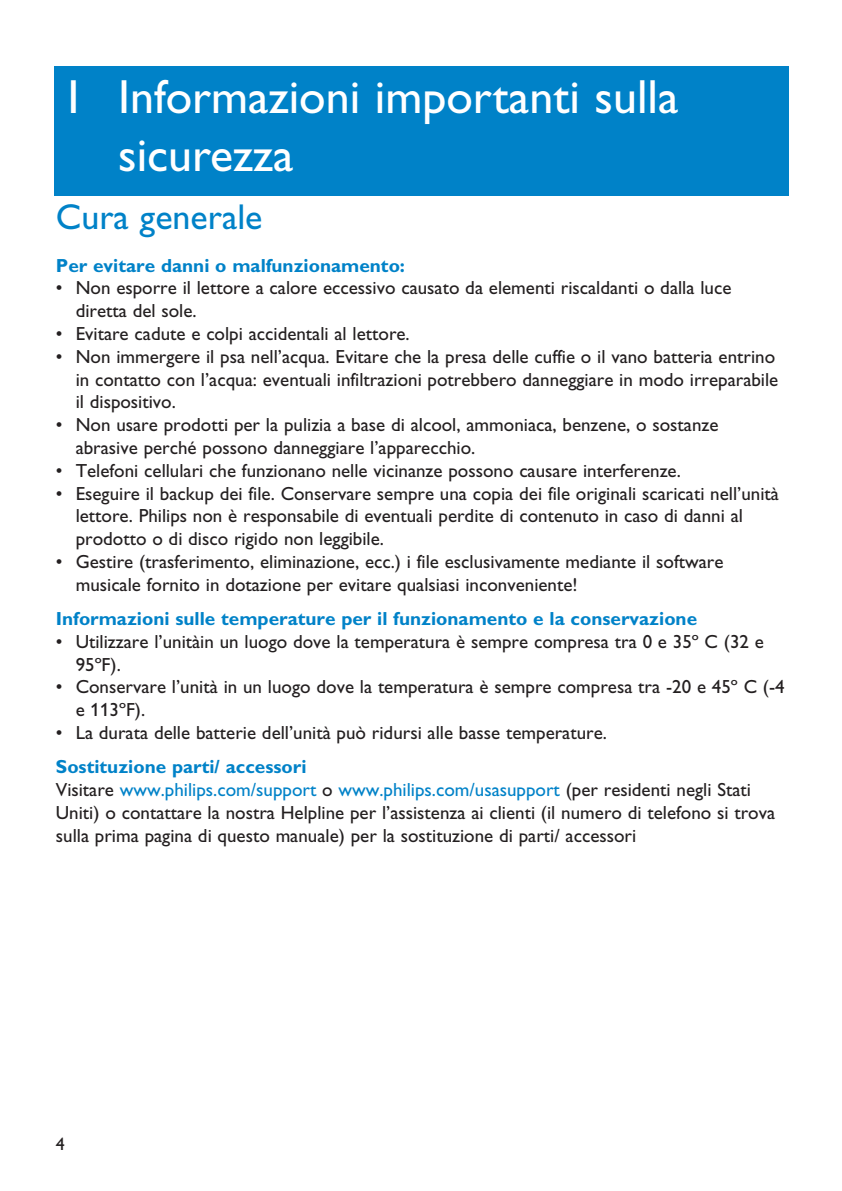
<style>
.page{position:relative;width:842px;height:1191px;background:#fff}
.page>*{position:absolute;margin:0;border:0;box-sizing:border-box;transform-origin:0 0}
.t1{font:48px/57.6px "Gill Sans";color:#fff}
.t2{font:36px "Gill Alt One";color:#0082c8}
.t3{font:19px/22.8px "Gill Alt One";color:#231f20}
.t4{font:700 19px "Gill Alt One";color:#0082c8}
.t5{font:18px "Gill Alt One";color:#231f20}
.s1{font-weight:700;color:#0082c8}
.s2{color:#0082c8}
</style>
<div class="page">
<div style="left:54px;top:66px;width:734px;height:130px;background:#0082c8"></div>
<h1 class="t1" style="left:118px;top:74px;width:562px;text-indent:-57px">1 Informazioni importanti sulla sicurezza</h1>
<h2 class="t2" style="left:56px;top:204px;width:208px">Cura generale</h2>
<p class="t4" style="left:56px;top:258px;width:351px">Per evitare danni o malfunzionamento:</p>
<p class="t3" style="left:76px;top:279px;width:657px;text-indent:-20px">• Non esporre il lettore a calore eccessivo causato da elementi riscaldanti o dalla luce diretta del sole.</p>
<p class="t3" style="left:56px;top:324px;width:355px">• Evitare cadute e colpi accidentali al lettore.</p>
<p class="t3" style="left:76px;top:347px;width:704px;text-indent:-20px">• Non immergere il psa nell’acqua. Evitare che la presa delle cuffie o il vano batteria entrino in contatto con l’acqua: eventuali infiltrazioni potrebbero danneggiare in modo irreparabile il dispositivo.</p>
<p class="t3" style="left:76px;top:415px;width:644px;text-indent:-20px">• Non usare prodotti per la pulizia a base di alcool, ammoniaca, benzene, o sostanze abrasive perché possono danneggiare l’apparecchio.</p>
<p class="t3" style="left:56px;top:461px;width:626px">• Telefoni cellulari che funzionano nelle vicinanze possono causare interferenze.</p>
<p class="t3" style="left:76px;top:484px;width:705px;text-indent:-20px">• Eseguire il backup dei file. Conservare sempre una copia dei file originali scaricati nell’unità lettore. Philips non è responsabile di eventuali perdite di contenuto in caso di danni al prodotto o di disco rigido non leggibile.</p>
<p class="t3" style="left:76px;top:552px;width:649px;text-indent:-20px">• Gestire (trasferimento, eliminazione, ecc.) i file esclusivamente mediante il software musicale fornito in dotazione per evitare qualsiasi inconveniente!</p>
<p class="t4" style="left:56px;top:612px;width:643px">Informazioni sulle temperature per il funzionamento e la conservazione</p>
<p class="t3" style="left:76px;top:632px;width:690px;text-indent:-20px">• Utilizzare l’unitàin un luogo dove la temperatura è sempre compresa tra 0 e 35º C (32 e<br>95ºF).</p>
<p class="t3" style="left:76px;top:678px;width:710px;text-indent:-20px">• Conservare l’unità in un luogo dove la temperatura è sempre compresa tra -20 e 45º C (-4 e 113ºF).</p>
<p class="t3" style="left:56px;top:723px;width:553px">• La durata delle batterie dell’unità può ridursi alle basse temperature.</p>
<p class="t3" style="left:56px;top:757px;width:721px"><span class="s1">Sostituzione parti/ accessori<br></span>Visitare <span class="s2">www.philips.com/support</span> o <span class="s2">www.philips.com/usasupport</span> (per residenti negli Stati Uniti) o contattare la nostra Helpline per l’assistenza ai clienti (il numero di telefono si trova sulla prima pagina di questo manuale) per la sostituzione di parti/ accessori</p>
<p class="t5" style="left:56px;top:1137px;width:10px">4</p>
</div>
